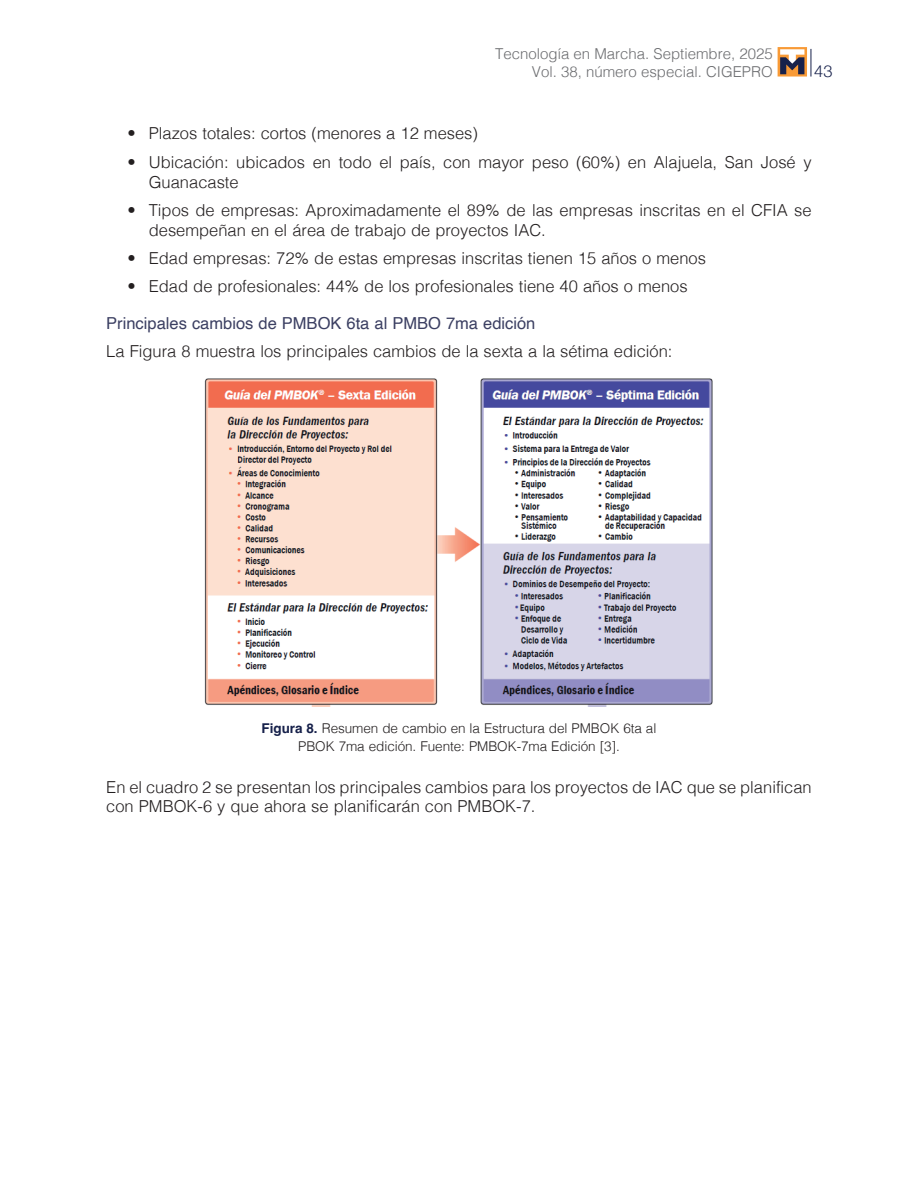
<style>
.page{position:relative;width:918px;height:1188px;background:#fff}
.page>*{position:absolute;margin:0;border:0;box-sizing:border-box;transform-origin:0 0}
.t1{font:300 16.5px/19.8px "Helvetica";color:#231f20}
.t2{font:16.5px "Helvetica";color:#3b3f62}
.t3{font:300 16.5px "Helvetica Neue";color:#17214b}
.t4{font:300 15px/18px "Helvetica";color:#6c6d70;text-align:right}
.t5{font:300 13.5px/18px "Helvetica";letter-spacing:-.005em;color:#231f20;text-align:center}
.s1{font-weight:700;color:#17214b}
</style>
<div class="page">
<svg style="left:811px;top:49px;width:1px;height:28px"></svg>
<svg style="left:778px;top:47px;width:29px;height:30px"></svg>
<svg style="left:780px;top:49px;width:24px;height:25px"></svg>
<img style="left:205px;top:378px;width:508px;height:329px">
<p class="t4" style="left:495px;top:43px;width:279px">Tecnología en Marcha. Septiembre, 2025<br>Vol. 38, número especial. CIGEPRO</p>
<p class="t3" style="left:814px;top:57px;width:20px">43</p>
<p class="t1" style="left:128px;top:122px;width:352px">• Plazos totales: cortos (menores a 12 meses)</p>
<p class="t1" style="left:149px;top:151px;width:664px;text-indent:-21px">• Ubicación: ubicados en todo el país, con mayor peso (60%) en Alajuela, San José y<br>Guanacaste</p>
<p class="t1" style="left:149px;top:199px;width:664px;text-indent:-21px">• Tipos de empresas: Aproximadamente el 89% de las empresas inscritas en el CFIA se desempeñan en el área de trabajo de proyectos IAC.</p>
<p class="t1" style="left:128px;top:247px;width:580px">• Edad empresas: 72% de estas empresas inscritas tienen 15 años o menos</p>
<p class="t1" style="left:128px;top:275px;width:562px">• Edad de profesionales: 44% de los profesionales tiene 40 años o menos</p>
<p class="t2" style="left:106px;top:310px;width:431px">Principales cambios de PMBOK 6ta al PMBO 7ma edición</p>
<p class="t1" style="left:106px;top:340px;width:568px">La Figura 8 muestra los principales cambios de la sexta a la sétima edición:</p>
<p class="t5" style="left:262px;top:719px;width:396px"><span class="s1">Figura 8.</span> Resumen de cambio en la Estructura del PMBOK 6ta al<br>PBOK 7ma edición. Fuente: PMBOK-7ma Edición [3].</p>
<p class="t1" style="left:106px;top:776px;width:707px">En el cuadro 2 se presentan los principales cambios para los proyectos de IAC que se planifican con PMBOK-6 y que ahora se planificarán con PMBOK-7.</p>
</div>
